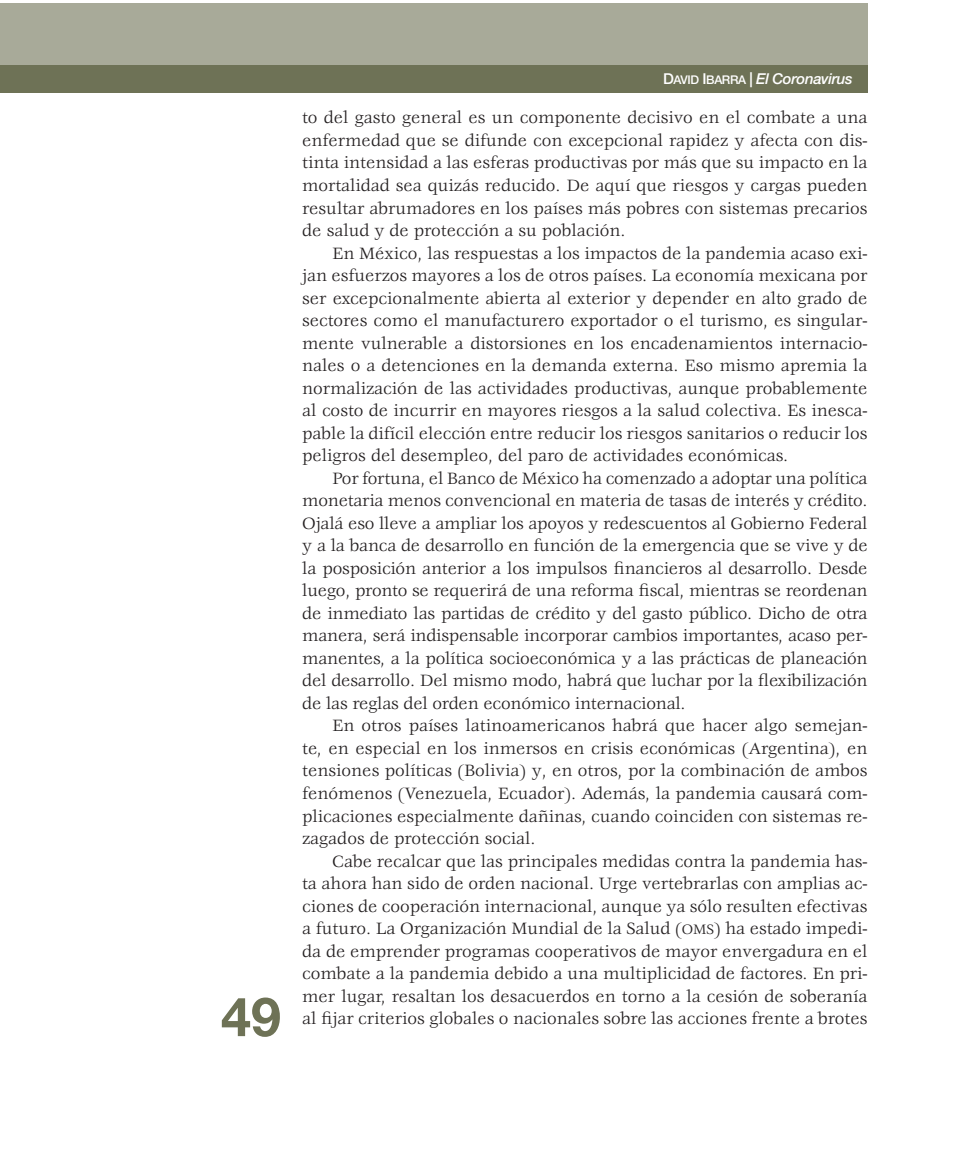
<style>
.page{position:relative;width:954px;height:1149px;background:#fff}
.page>*{position:absolute;margin:0;border:0;box-sizing:border-box;transform-origin:0 0}
.t1{font:700 54px "Helvetica Neue LT Std";color:#6e7256}
.t2{font:18px/22.5px "Veljovic";color:#231f20;text-align:justify}
.t3{font:italic 500 15px "Helvetica Neue LT Std";letter-spacing:-.025em;color:#fff}
.s1{font-family:"Helvetica Neue LT Std Md SC800";font-weight:400;font-style:normal}
.s2{font-family:"Helvetica Neue LT Std Md SC800";font-weight:400;font-style:normal;font-size:12px}
.s3{font-size:15px}
</style>
<div class="page">
<div style="left:0;top:3px;width:867px;height:67px;background:#a8aa99"></div>
<div style="left:0;top:66px;width:867px;height:27px;background:#6e7256"></div>
<h1 class="t1" style="left:221px;top:983px;width:62px">49</h1>
<p class="t3" style="left:663px;top:70px;width:191px"><span class="s1">D</span><span class="s2">AVID</span> <span class="s1">I</span> <span class="s2">BARRA</span> | El Coronavirus</p>
<p class="t2" style="left:302px;top:107px;width:567px">to del gasto general es un componente decisivo en el combate a una enfermedad que se difunde con excepcional rapidez y afecta con dis&shy;tinta intensidad a las esferas productivas por más que su impacto en la mortalidad sea quizás reducido. De aquí que riesgos y cargas pueden resultar abrumadores en los países más pobres con sistemas precarios de salud y de protección a su población.</p>
<p class="t2" style="left:302px;top:242px;width:567px;text-indent:30px">En México, las respuestas a los impactos de la pandemia acaso exi&shy;jan esfuerzos mayores a los de otros países. La economía mexicana por ser excepcionalmente abierta al exterior y depender en alto grado de sectores como el manufacturero exportador o el turismo, es singular&shy;mente vulnerable a distorsiones en los encadenamientos internacio&shy;nales o a detenciones en la demanda externa. Eso mismo apremia la normalización de las actividades productivas, aunque probablemente al costo de incurrir en mayores riesgos a la salud colectiva. Es inesca&shy;pable la difícil elección entre reducir los riesgos sanitarios o reducir los peligros del desempleo, del paro de actividades económicas.</p>
<p class="t2" style="left:302px;top:467px;width:567px;text-indent:30px">Por fortuna, el Banco de México ha comenzado a adoptar una política monetaria menos convencional en materia de tasas de interés y crédito.<br>Ojalá eso lleve a ampliar los apoyos y redescuentos al Gobierno Federal y a la banca de desarrollo en función de la emergencia que se vive y de la posposición anterior a los impulsos financieros al desarrollo. Desde luego, pronto se requerirá de una reforma fiscal, mientras se reordenan de inmediato las partidas de crédito y del gasto público. Dicho de otra manera, será indispensable incorporar cambios importantes, acaso per&shy;manentes, a la política socioeconómica y a las prácticas de planeación del desarrollo. Del mismo modo, habrá que luchar por la flexibilización de las reglas del orden económico internacional.</p>
<p class="t2" style="left:302px;top:715px;width:567px;text-indent:30px">En otros países latinoamericanos habrá que hacer algo semejan&shy;te, en especial en los inmersos en crisis económicas (Argentina), en tensiones políticas (Bolivia) y, en otros, por la combinación de ambos fenómenos (Venezuela, Ecuador). Además, la pandemia causará com&shy;plicaciones especialmente dañinas, cuando coinciden con sistemas re&shy;zagados de protección social.</p>
<p class="t2" style="left:302px;top:850px;width:567px;text-indent:30px">Cabe recalcar que las principales medidas contra la pandemia has&shy;ta ahora han sido de orden nacional. Urge vertebrarlas con amplias ac&shy;ciones de cooperación internacional, aunque ya sólo resulten efectivas a futuro. La Organización Mundial de la Salud (<span class="s3">OMS</span>) ha estado impedi&shy;da de emprender programas cooperativos de mayor envergadura en el combate a la pandemia debido a una multiplicidad de factores. En pri&shy;mer lugar, resaltan los desacuerdos en torno a la cesión de soberanía al fijar criterios globales o nacionales sobre las acciones frente a brotes</p>
</div>
